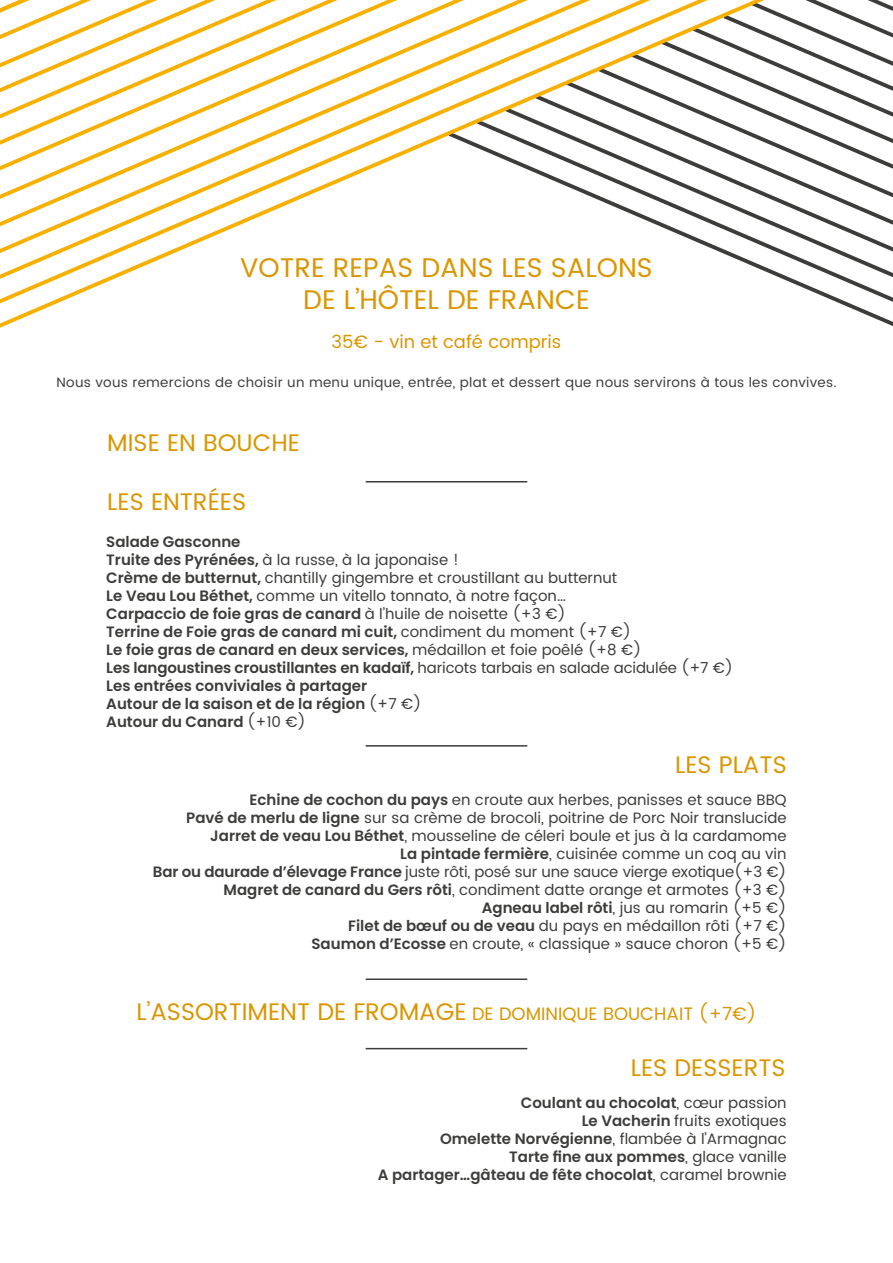
<style>
.page{position:relative;width:893px;height:1263px;background:#fff}
.page>*{position:absolute;margin:0;border:0;box-sizing:border-box;transform-origin:0 0}
.t1{font:27px/32.4px "Poppins";color:#da9600;text-align:center}
.t2{font:24px "Poppins";color:#da9600}
.t3{font:18px "Poppins";color:#da9600}
.t4{font:600 15px/18px "Poppins";color:#3c3c3b}
.t5{font:15px/18px "Poppins";color:#3c3c3b;text-align:right}
.t6{font:13.5px "Poppins";letter-spacing:.02em;color:#3c3c3b}
.s1{font-weight:400}
.s2{font-weight:600}
.s3{font-size:24px}
</style>
<div class="page">
<svg style="left:778px;top:277px;width:115px;height:25px"></svg>
<svg style="left:764px;top:252px;width:129px;height:25px"></svg>
<svg style="left:764px;top:225px;width:129px;height:27px"></svg>
<svg style="left:764px;top:197px;width:129px;height:28px"></svg>
<svg style="left:764px;top:0;width:129px;height:197px"></svg>
<svg style="left:0;top:0;width:764px;height:328px"></svg>
<svg style="left:0;top:0;width:708px;height:303px"></svg>
<svg style="left:0;top:0;width:650px;height:279px"></svg>
<svg style="left:0;top:0;width:590px;height:253px"></svg>
<svg style="left:0;top:0;width:528px;height:226px"></svg>
<svg style="left:0;top:0;width:464px;height:199px"></svg>
<svg style="left:0;top:0;width:397px;height:170px"></svg>
<svg style="left:0;top:0;width:338px;height:145px"></svg>
<svg style="left:0;top:0;width:276px;height:118px"></svg>
<hr style="left:366px;top:745px;width:161px;height:2px;background:#3c3c3b">
<hr style="left:366px;top:978px;width:161px;height:2px;background:#3c3c3b">
<hr style="left:366px;top:481px;width:161px;height:1px;background:#3c3c3b">
<hr style="left:366px;top:1048px;width:161px;height:1px;background:#3c3c3b">
<h1 class="t1" style="left:240px;top:252px;width:414px">VOTRE REPAS DANS LES SALONS<br>DE L’HÔTEL DE FRANCE</h1>
<p class="t3" style="left:332px;top:328px;width:231px">35€ - vin et café compris</p>
<p class="t6" style="left:57px;top:373px;width:781px">Nous vous remercions de choisir un menu unique, entrée, plat et dessert que nous servirons à tous les convives.</p>
<h2 class="t2" style="left:107px;top:425px;width:194px">MISE EN BOUCHE</h2>
<h2 class="t2" style="left:107px;top:484px;width:140px">LES ENTRÉES</h2>
<p class="t4" style="left:106px;top:533px;width:628px">Salade Gasconne<br>Truite des Pyrénées, <span class="s1">à la russe, à la japonaise !<br></span>Crème de butternut, <span class="s1">chantilly gingembre et croustillant au butternut<br></span>Le Veau Lou Béthet, <span class="s1">comme un vitello tonnato, à notre façon…<br></span>Carpaccio de foie gras de canard <span class="s1">à l’huile de noisette (+3 €)<br></span>Terrine de Foie gras de canard mi cuit, <span class="s1">condiment du moment (+7 €)<br></span>Le foie gras de canard en deux services, <span class="s1">médaillon et foie poêlé (+8 €)<br></span>Les langoustines croustillantes en kadaïf, <span class="s1">haricots tarbais en salade acidulée (+7 €)<br></span>Les entrées conviviales à partager<br>Autour de la saison et de la région <span class="s1">(+7 €)<br></span>Autour du Canard <span class="s1">(+10 €)</span></p>
<h2 class="t2" style="left:675px;top:747px;width:113px">LES PLATS</h2>
<p class="t5" style="left:153px;top:792px;width:635px"><span class="s2">Echine de cochon du pays</span> en croute aux herbes, panisses et sauce BBQ<br><span class="s2">Pavé de merlu de ligne</span> sur sa crème de brocoli, poitrine de Porc Noir translucide <span class="s2">Jarret de veau Lou Béthet</span>, mousseline de céleri boule et jus à la cardamome<br><span class="s2">La pintade fermière</span>, cuisinée comme un coq au vin<br><span class="s2">Bar ou daurade d’élevage France</span> juste rôti, posé sur une sauce vierge exotique(+3 €)<br><span class="s2">Magret de canard du Gers rôti</span>, condiment datte orange et armotes (+3 €)<br><span class="s2">Agneau label rôti</span>, jus au romarin (+5 €)<br><span class="s2">Filet de bœuf ou de veau</span> du pays en médaillon rôti (+7 €)<br><span class="s2">Saumon d’Ecosse</span> en croute, « classique » sauce choron (+5 €)</p>
<p class="t3" style="left:136px;top:1001px;width:622px"><span class="s3">L’ASSORTIMENT DE FROMAGE</span> DE DOMINIQUE BOUCHAIT (+7€)</p>
<h2 class="t2" style="left:631px;top:1050px;width:156px">LES DESSERTS</h2>
<p class="t4" style="left:378px;top:1094px;width:410px;text-align:right">Coulant au chocolat<span class="s1">, cœur passion<br></span>Le Vacherin <span class="s1">fruits exotiques<br></span>Omelette Norvégienne<span class="s1">, flambée à l’Armagnac<br></span>Tarte fine aux pommes<span class="s1">, glace vanille<br></span>A partager…gâteau de fête chocolat<span class="s1">, caramel brownie</span></p>
</div>
